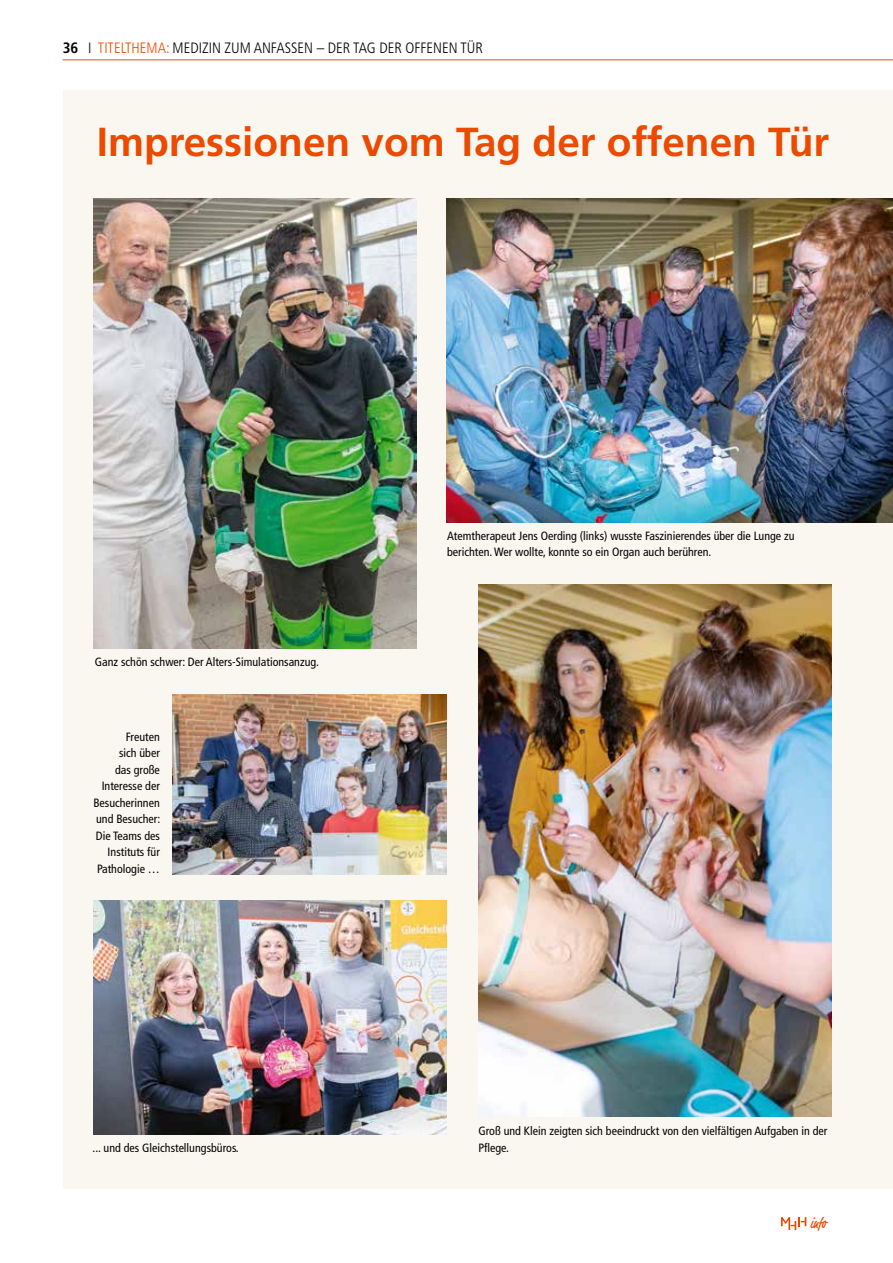
<style>
.page{position:relative;width:893px;height:1263px;background:#fff}
.page>*{position:absolute;margin:0;border:0;box-sizing:border-box;transform-origin:0 0}
.t1{font:700 40.5px "Frutiger LT Std";color:#eb4a00}
.t2{font:300 condensed 15px "Frutiger LT Std";color:#000}
.t3{font:500 condensed 15px "Market Pro";color:#eb4a00}
.t4{font:condensed 12px/16.5px "Frutiger LT Std";color:#000}
.s1{font-weight:700}
.s2{color:#eb4a00}
</style>
<div class="page">
<svg style="left:781px;top:1217px;width:25px;height:13px"></svg>
<hr style="left:63px;top:59px;width:830px;height:1px;background:#eb4a00">
<div style="left:64px;top:90px;width:829px;height:1098px;background:#faf7f1"></div>
<img style="left:94px;top:198px;width:323px;height:450px">
<img style="left:478px;top:584px;width:353px;height:532px">
<img style="left:446px;top:198px;width:446px;height:324px">
<img style="left:94px;top:900px;width:352px;height:234px">
<img style="left:173px;top:695px;width:273px;height:179px">
<p class="t2" style="left:63px;top:39px;width:422px"><span class="s1">36</span> I <span class="s2">TITELTHEMA:</span> MEDIZIN ZUM ANFASSEN – DER TAG DER OFFENEN TÜR</p>
<h1 class="t1" style="left:97px;top:118px;width:734px">Impressionen vom Tag der offenen Tür</h1>
<p class="t4" style="left:95px;top:654px;width:226px">Ganz schön schwer: Der Alters-Simulationsanzug.</p>
<p class="t4" style="left:93px;top:729px;width:68px;text-align:right">Freuten<br>sich über<br>das große<br>Interesse der<br>Besucherinnen und Besucher:<br>Die Teams des<br>Instituts für<br>Pathologie …</p>
<p class="t4" style="left:92px;top:1140px;width:148px">... und des Gleichstellungsbüros.</p>
<p class="t4" style="left:447px;top:527px;width:349px">Atemtherapeut Jens Oerding (links) wusste Faszinierendes über die Lunge zu berichten. Wer wollte, konnte so ein Organ auch berühren.</p>
<p class="t4" style="left:478px;top:1123px;width:350px">Groß und Klein zeigten sich beeindruckt von den vielfältigen Aufgaben in der<br>Pflege.</p>
<p class="t3" style="left:810px;top:1213px;width:17px">info</p>
</div>
